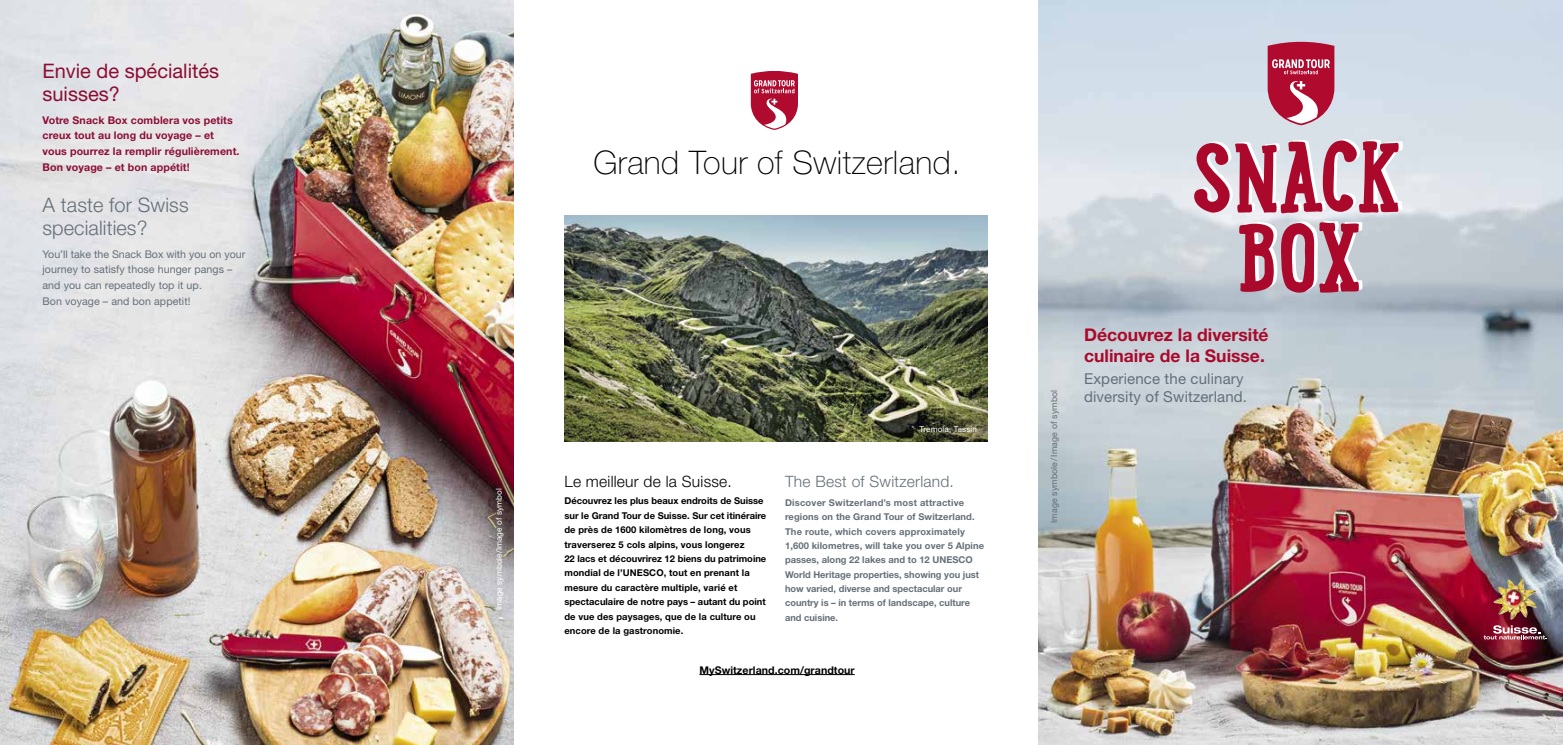
<style>
.page{position:relative;width:1563px;height:745px;background:#fff}
.page>*{position:absolute;margin:0;border:0;box-sizing:border-box;transform-origin:0 0}
.t1{font:100 32.5px "Helvetica Neue LT Pro";letter-spacing:.015em;color:#000}
.t2{font:300 20px/22.5px "Helvetica Neue LT Pro";letter-spacing:.005em;color:#656f79}
.t3{font:20px/22.5px "Helvetica Neue LT Pro";color:#8c0d33}
.t4{font:700 17.5px/21.2px "Helvetica Neue LT Pro";color:#aa092c}
.t5{font:300 15.62px "Helvetica Neue LT Pro";letter-spacing:.015em;color:#000}
.t6{font:300 15.62px "Helvetica Neue LT Pro";letter-spacing:.015em;color:#656f79}
.t7{font:15px/18.1px "Helvetica Neue LT Pro";letter-spacing:.01em;color:#656f79}
.t8{font:10.62px/15.6px "Helvetica Neue LT Pro";letter-spacing:.01em;color:#656f79}
.t9{font:700 10.62px/15.6px "Helvetica Neue LT Pro";letter-spacing:.01em;color:#8c0d33}
.t10{font:700 10.62px "Helvetica Neue LT Pro";letter-spacing:.005em;color:#000}
.t11{font:700 9.38px/14.4px "Helvetica Neue LT Pro";letter-spacing:.01em;color:#000}
.t12{font:700 9.38px/14.4px "Helvetica Neue LT Pro";color:#656f79}
.t13{font:8.75px "Helvetica Neue LT Pro";letter-spacing:.015em;color:#656f79}
.t14{font:8.12px "Helvetica Neue LT Pro";letter-spacing:.015em;color:#fff}
</style>
<div class="page">
<img style="left:1038px;top:0;width:525px;height:744px">
<svg style="left:1267px;top:42px;width:67px;height:83px;background:#c14c67"></svg>
<svg style="left:1239px;top:220px;width:124px;height:72px;background:#c07084"></svg>
<svg style="left:1194px;top:139px;width:209px;height:74px;background:#ca8093"></svg>
<img style="left:0;top:0;width:514px;height:744px">
<img style="left:564px;top:215px;width:424px;height:226px">
<hr style="left:699px;top:674px;width:156px;height:1px;background:#000">
<svg style="left:751px;top:71px;width:47px;height:59px"></svg>
<img style="left:1493px;top:578px;width:43px;height:41px">
<svg style="left:1483px;top:625px;width:63px;height:14px"></svg>
<h2 class="t3" style="left:43px;top:59px;width:178px">Envie de spécialités suisses?</h2>
<p class="t9" style="left:43px;top:112px;width:198px">Votre Snack Box comblera vos petits creux tout au long du voyage – et vous pourrez la remplir régulièrement.<br>Bon voyage – et bon appétit!</p>
<h2 class="t2" style="left:43px;top:193px;width:148px">A taste for Swiss specialities?</h2>
<p class="t8" style="left:43px;top:246px;width:204px">You’ll take the Snack Box with you on your journey to satisfy those hunger pangs – and you can repeatedly top it up.<br>Bon voyage – and bon appetit!</p>
<h1 class="t1" style="left:593px;top:143px;width:368px">Grand Tour of Switzerland.</h1>
<p class="t14" style="left:494px;top:609px;width:123px;rotate:-90deg">Image symbole/Image of symbol</p>
<h3 class="t5" style="left:564px;top:471px;width:169px">Le meilleur de la Suisse.</h3>
<p class="t11" style="left:564px;top:493px;width:203px">Découvrez les plus beaux endroits de Suisse sur le Grand Tour de Suisse. Sur cet itinéraire de près de 1600 kilomètres de long, vous traverserez 5 cols alpins, vous longerez<br>22 lacs et découvrirez 12 biens du patrimoine mondial de l’UNESCO, tout en prenant la mesure du caractère multiple, varié et spectaculaire de notre pays – autant du point de vue des paysages, que de la culture ou encore de la gastronomie.</p>
<p class="t14" style="left:919px;top:423px;width:59px">Tremola, Tessin</p>
<h3 class="t6" style="left:785px;top:471px;width:170px">The Best of Switzerland.</h3>
<p class="t12" style="left:785px;top:494px;width:201px">Discover Switzerland’s most attractive regions on the Grand Tour of Switzerland.<br>The route, which covers approximately 1,600 kilometres, will take you over 5 Alpine passes, along 22 lakes and to 12 UNESCO World Heritage properties, showing you just how varied, diverse and spectacular our country is – in terms of landscape, culture and cuisine.</p>
<p class="t10" style="left:699px;top:662px;width:157px">MySwitzerland.com/grandtour</p>
<p class="t13" style="left:1048px;top:523px;width:135px;rotate:-90deg">Image symbole /Image of symbol</p>
<h3 class="t4" style="left:1084px;top:323px;width:186px">Découvrez la diversité culinaire de la Suisse.</h3>
<h3 class="t7" style="left:1084px;top:369px;width:165px">Experience the culinary diversity of Switzerland.</h3>
</div>
